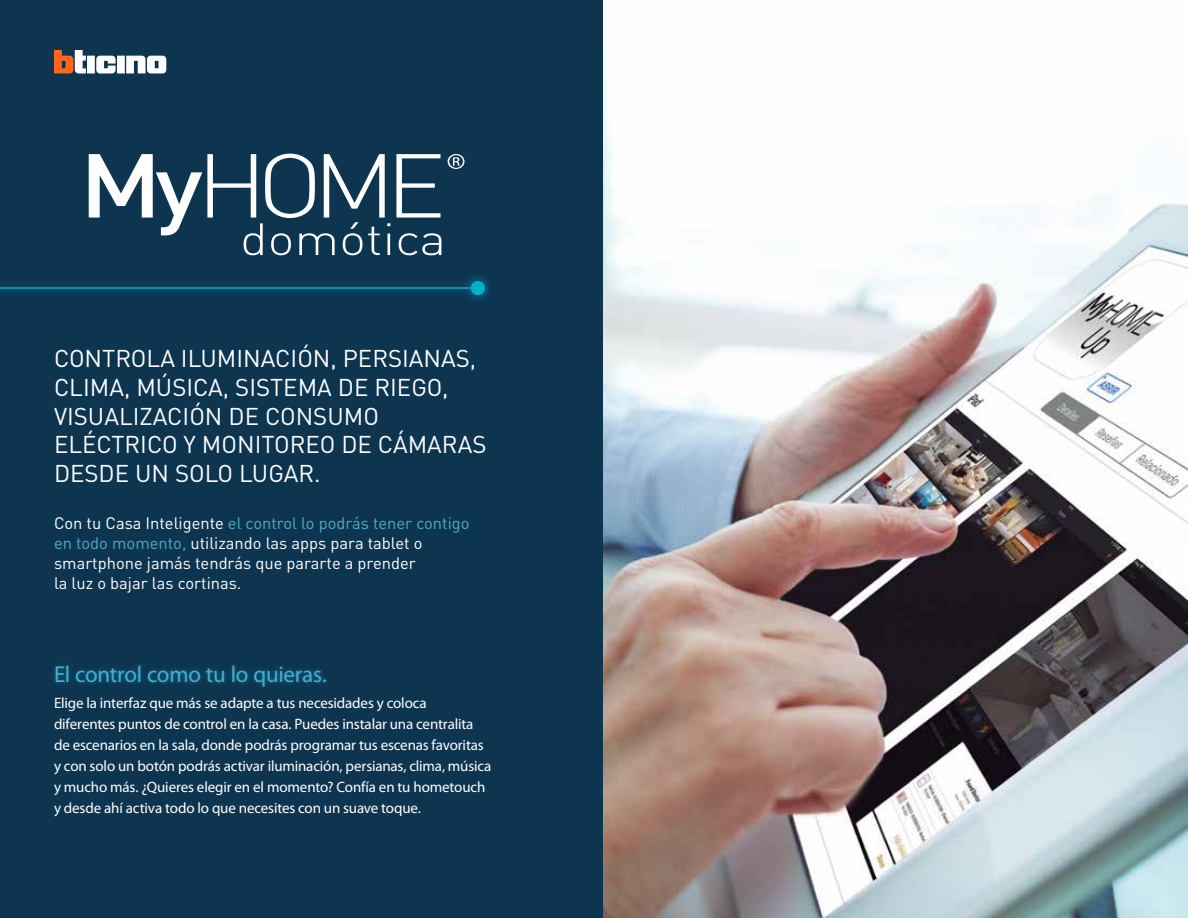
<style>
.page{position:relative;width:1188px;height:918px;background:#0e3550}
.page>*{position:absolute;margin:0;border:0;box-sizing:border-box;transform-origin:0 0}
.t1{font:24px/28.8px "DIN Pro";color:#fff}
.t2{font:22.95px "Myriad Pro";letter-spacing:-.01em;color:#4baec6}
.t3{font:16.5px/19.8px "DIN Pro";color:#fff}
.t4{font:15px/21px "Myriad Pro";letter-spacing:-.01em;color:#fff}
.s1{color:#4baec6}
</style>
<div class="page">
<img style="left:603px;top:0;width:585px;height:918px">
<svg style="left:54px;top:50px;width:112px;height:23px"></svg>
<svg style="left:396px;top:154px;width:45px;height:64px"></svg>
<svg style="left:89px;top:154px;width:301px;height:101px"></svg>
<svg style="left:399px;top:233px;width:42px;height:22px"></svg>
<svg style="left:448px;top:154px;width:16px;height:15px"></svg>
<div style="left:1179px;top:484px;width:9px;height:61px;background:#00aeef;opacity:.75"></div>
<svg style="left:1186px;top:493px;width:2px;height:43px"></svg>
<div style="left:51px;top:661px;width:279px;height:31px;background:#00aeef;opacity:.5"></div>
<div style="left:462px;top:272px;width:32px;height:32px;background:#00aeef;opacity:.75"></div>
<div style="left:0;top:277px;width:487px;height:21px;background:#0d3b58"></div>
<hr style="left:0;top:287px;width:478px;height:2px;background:#00b1c5">
<h1 class="t1" style="left:54px;top:342px;width:434px">CONTROLA ILUMINACIÓN, PERSIANAS,<br>CLIMA, MÚSICA, SISTEMA DE RIEGO,<br>VISUALIZACIÓN DE CONSUMO<br>ELÉCTRICO Y MONITOREO DE CÁMARAS<br>DESDE UN SOLO LUGAR.</h1>
<p class="t3" style="left:54px;top:512px;width:417px">Con tu Casa Inteligente <span class="s1">el control lo podrás tener contigo en todo momento,</span> utilizando las apps para tablet o smartphone jamás tendrás que pararte a prender<br>la luz o bajar las cortinas.</p>
<h2 class="t2" style="left:54px;top:660px;width:274px">El control como tu lo quieras.</h2>
<p class="t4" style="left:54px;top:693px;width:439px">Elige la interfaz que más se adapte a tus necesidades y coloca diferentes puntos de control en la casa. Puedes instalar una centralita de escenarios en la sala, donde podrás programar tus escenas favoritas y con solo un botón podrás activar iluminación, persianas, clima, música y mucho más. ¿Quieres elegir en el momento? Confía en tu hometouch y desde ahí activa todo lo que necesites con un suave toque.</p>
</div>
